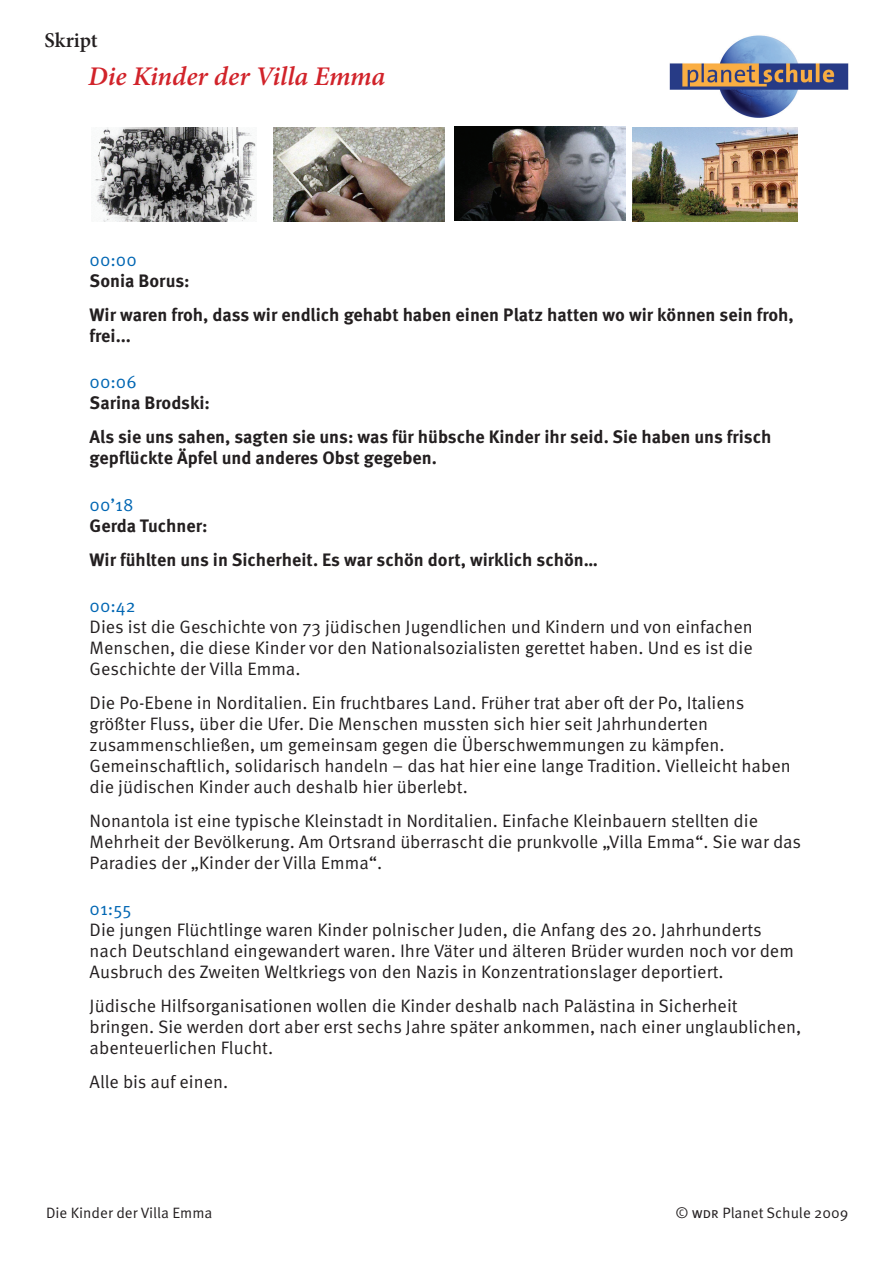
<style>
.page{position:relative;width:893px;height:1263px;background:#fff}
.page>*{position:absolute;margin:0;border:0;box-sizing:border-box;transform-origin:0 0}
.t1{font:italic 600 27px "Minion Pro";letter-spacing:-.005em;color:#d1232a}
.t2{font:600 21px "Minion Pro";letter-spacing:-.005em;color:#231f20}
.t3{font:18px/21px "Meta OT Norm";color:#231f20}
.t4{font:700 18px/33.8px "Meta OT";color:#231f20}
.t5{font:18px "Meta OT Norm";color:#0166b3}
.t6{font:15px "Meta OT Norm";color:#231f20}
.s1{font-family:"Meta Caps"}
</style>
<div class="page">
<img style="left:670px;top:35px;width:178px;height:83px">
<img style="left:94px;top:127px;width:162px;height:94px">
<img style="left:273px;top:127px;width:171px;height:94px">
<img style="left:454px;top:126px;width:171px;height:94px">
<img style="left:632px;top:127px;width:166px;height:94px">
<p class="t2" style="left:45px;top:26px;width:55px">Skript</p>
<h1 class="t1" style="left:88px;top:58px;width:299px">Die Kinder der Villa Emma</h1>
<p class="t5" style="left:90px;top:249px;width:49px">00:00</p>
<p class="t4" style="left:90px;top:265px;width:706px">Sonia Borus:<br>Wir waren froh, dass wir endlich gehabt haben einen Platz hatten wo wir können sein froh,</p>
<p class="t4" style="left:90px;top:319px;width:43px">frei...</p>
<p class="t5" style="left:90px;top:372px;width:49px">00:06</p>
<p class="t4" style="left:90px;top:387px;width:683px">Sarina Brodski:<br>Als sie uns sahen, sagten sie uns: was für hübsche Kinder ihr seid. Sie haben uns frisch</p>
<p class="t4" style="left:90px;top:442px;width:349px">gepflückte Äpfel und anderes Obst gegeben.</p>
<p class="t5" style="left:90px;top:494px;width:45px">00’18</p>
<p class="t4" style="left:90px;top:509px;width:510px">Gerda Tuchner:<br>Wir fühlten uns in Sicherheit. Es war schön dort, wirklich schön…</p>
<p class="t5" style="left:90px;top:595px;width:48px">00:42</p>
<p class="t3" style="left:90px;top:617px;width:665px;text-align:justify">Dies ist die Geschichte von 73 jüdischen Jugendlichen und Kindern und von einfachen Menschen, die diese Kinder vor den Nationalsozialisten gerettet haben. Und es ist die Geschichte der Villa Emma.</p>
<p class="t3" style="left:90px;top:692px;width:703px">Die Po-Ebene in Norditalien. Ein fruchtbares Land. Früher trat aber oft der Po, Italiens größter Fluss, über die Ufer. Die Menschen mussten sich hier seit Jahrhunderten zusammenschließen, um gemeinsam gegen die Überschwemmungen zu kämpfen.<br>Gemeinschaftlich, solidarisch handeln – das hat hier eine lange Tradition. Vielleicht haben die jüdischen Kinder auch deshalb hier überlebt.</p>
<p class="t3" style="left:90px;top:810px;width:713px">Nonantola ist eine typische Kleinstadt in Norditalien. Einfache Kleinbauern stellten die<br>Mehrheit der Bevölkerung. Am Ortsrand überrascht die prunkvolle „Villa Emma“. Sie war das<br>Paradies der „Kinder der Villa Emma“.</p>
<p class="t5" style="left:90px;top:898px;width:43px">01:55</p>
<p class="t3" style="left:90px;top:920px;width:706px">Die jungen Flüchtlinge waren Kinder polnischer Juden, die Anfang des 20. Jahrhunderts nach Deutschland eingewandert waren. Ihre Väter und älteren Brüder wurden noch vor dem<br>Ausbruch des Zweiten Weltkriegs von den Nazis in Konzentrationslager deportiert.</p>
<p class="t3" style="left:90px;top:995px;width:713px">Jüdische Hilfsorganisationen wollen die Kinder deshalb nach Palästina in Sicherheit bringen. Sie werden dort aber erst sechs Jahre später ankommen, nach einer unglaublichen, abenteuerlichen Flucht.</p>
<p class="t3" style="left:90px;top:1071px;width:140px">Alle bis auf einen.</p>
<p class="t6" style="left:46px;top:1203px;width:168px">Die Kinder der Villa Emma</p>
<p class="t6" style="left:675px;top:1204px;width:174px">© <span class="s1">wdr</span> Planet Schule 2009</p>
</div>
